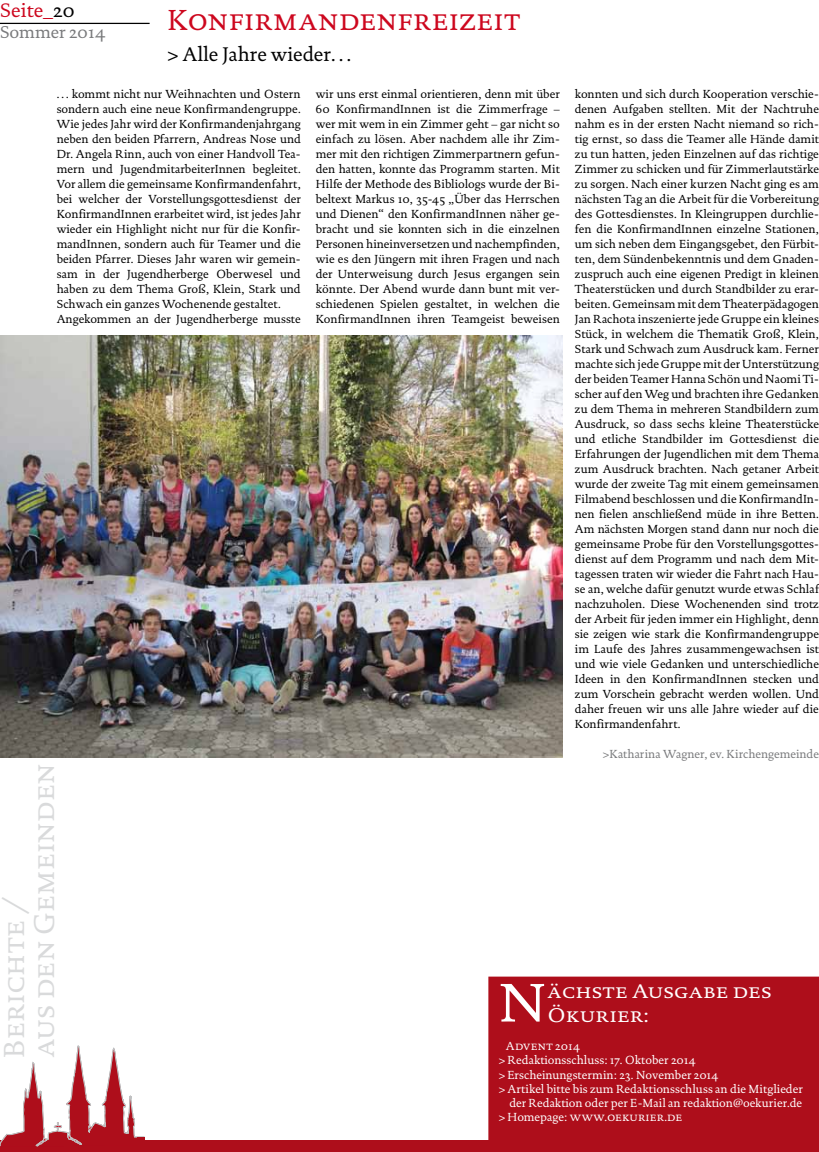
<style>
.page{position:relative;width:819px;height:1152px;background:#fff}
.page>*{position:absolute;margin:0;border:0;box-sizing:border-box;transform-origin:0 0}
.t1{font:55.12px "DTL Documenta T Caps";color:#fff;scale:1.1 1}
.t2{font:29.38px/30px "DTL Documenta T Caps";letter-spacing:.005em;color:#d9dadb}
.t3{font:29.38px "DTL Documenta T Caps";letter-spacing:.01em;color:#cd071e}
.t4{font:20px/24px "DTL Documenta T Caps";letter-spacing:.005em;color:#fff;scale:1.1 1}
.t5{font:20px "DTL Documenta ST";color:#000}
.t6{font:20px "DTL Documenta ST";color:#cd071e}
.t7{font:17.5px "DTL Documenta ST";color:#797a7c}
.t8{font:11.88px/15px "DTL Documenta ST";color:#000;text-align:justify}
.t9{font:11.88px "DTL Documenta ST";color:#fff}
.t10{font:11.88px "DTL Documenta ST";color:#797a7c}
.t11{font:11.88px "DTL Documenta T Caps";letter-spacing:.015em;color:#fff}
.s1{color:#000}
.s2{font-family:"DTL Documenta ST"}
</style>
<div class="page">
<div style="left:0;top:1140px;width:819px;height:12px;background:#ae0e1b"></div>
<div style="left:488px;top:976px;width:331px;height:164px;background:#ae0e1b"></div>
<img style="left:0;top:336px;width:562px;height:422px">
<hr style="left:0;top:23px;width:150px;height:1px;background:#000">
<svg style="left:0;top:1046px;width:145px;height:100px"></svg>
<div style="left:138px;top:1137px;width:7px;height:9px;background:#ae0e1b"></div>
<h3 class="t6" style="left:0;top:-1px;width:76px">Seite_<span class="s1">20</span></h3>
<h3 class="t7" style="left:0;top:22px;width:107px">Sommer 2014</h3>
<h2 class="t3" style="left:167px;top:3px;width:354px">Konfirmandenfreizeit</h2>
<h3 class="t5" style="left:167px;top:42px;width:185px">&gt; Alle Jahre wieder…</h3>
<p class="t8" style="left:57px;top:86px;width:245px;text-align:left">… kommt nicht nur Weihnachten und Ostern sondern auch eine neue Konfirmandengruppe.<br>Wie jedes Jahr wird der Konfirmandenjahrgang neben den beiden Pfarrern, Andreas Nose und Dr. Angela Rinn, auch von einer Handvoll Tea&shy;mern und JugendmitarbeiterInnen begleitet.<br>Vor allem die gemeinsame Konfirmandenfahrt, bei welcher der Vorstellungsgottesdienst der KonfirmandInnen erarbeitet wird, ist jedes Jahr wieder ein Highlight nicht nur für die Konfir&shy;mandInnen, sondern auch für Teamer und die beiden Pfarrer. Dieses Jahr waren wir gemein&shy;sam in der Jugendherberge Oberwesel und haben zu dem Thema Groß, Klein, Stark und Schwach ein ganzes Wochenende gestaltet.<br>Angekommen an der Jugendherberge musste</p>
<p class="t8" style="left:316px;top:86px;width:245px">wir uns erst einmal orientieren, denn mit über 60 KonfirmandInnen ist die Zimmerfrage – wer mit wem in ein Zimmer geht – gar nicht so einfach zu lösen. Aber nachdem alle ihr Zim&shy;mer mit den richtigen Zimmerpartnern gefun&shy;den hatten, konnte das Programm starten. Mit Hilfe der Methode des Bibliologs wurde der Bi&shy;beltext Markus 10, 35-45 „Über das Herrschen und Dienen“ den KonfirmandInnen näher ge&shy;bracht und sie konnten sich in die einzelnen Personen hineinversetzen und nachempfinden, wie es den Jüngern mit ihren Fragen und nach der Unterweisung durch Jesus ergangen sein könnte. Der Abend wurde dann bunt mit ver&shy;schiedenen Spielen gestaltet, in welchen die KonfirmandInnen ihren Teamgeist beweisen</p>
<p class="t8" style="left:575px;top:86px;width:245px">konnten und sich durch Kooperation verschie&shy;denen Aufgaben stellten. Mit der Nachtruhe nahm es in der ersten Nacht niemand so rich&shy;tig ernst, so dass die Teamer alle Hände damit zu tun hatten, jeden Einzelnen auf das richtige Zimmer zu schicken und für Zimmerlautstärke zu sorgen. Nach einer kurzen Nacht ging es am nächsten Tag an die Arbeit für die Vorbereitung des Gottesdienstes. In Kleingruppen durchlie&shy;fen die KonfirmandInnen einzelne Stationen, um sich neben dem Eingangsgebet, den Fürbit&shy;ten, dem Sündenbekenntnis und dem Gnaden&shy;zuspruch auch eine eigenen Predigt in kleinen Theaterstücken und durch Standbilder zu erar&shy;beiten. Gemeinsam mit dem Theaterpädagogen Jan Rachota inszenierte jede Gruppe ein kleines Stück, in welchem die Thematik Groß, Klein, Stark und Schwach zum Ausdruck kam. Ferner machte sich jede Gruppe mit der Unterstützung der beiden Teamer Hanna Schön und Naomi Ti&shy;scher auf den Weg und brachten ihre Gedanken zu dem Thema in mehreren Standbildern zum Ausdruck, so dass sechs kleine Theaterstücke und etliche Standbilder im Gottesdienst die Erfahrungen der Jugendlichen mit dem Thema zum Ausdruck brachten. Nach getaner Arbeit wurde der zweite Tag mit einem gemeinsamen Filmabend beschlossen und die KonfirmandIn&shy;nen fielen anschließend müde in ihre Betten.<br>Am nächsten Morgen stand dann nur noch die gemeinsame Probe für den Vorstellungsgottes&shy;dienst auf dem Programm und nach dem Mit&shy;tagessen traten wir wieder die Fahrt nach Hau&shy;se an, welche dafür genutzt wurde etwas Schlaf nachzuholen. Diese Wochenenden sind trotz der Arbeit für jeden immer ein Highlight, denn sie zeigen wie stark die Konfirmandengruppe im Laufe des Jahres zusammengewachsen ist und wie viele Gedanken und unterschiedliche Ideen in den KonfirmandInnen stecken und zum Vorschein gebracht werden wollen. Und daher freuen wir uns alle Jahre wieder auf die Konfirmandenfahrt.</p>
<p class="t10" style="left:603px;top:747px;width:217px">&gt;Katharina Wagner, ev. Kirchengemeinde</p>
<h2 class="t2" style="left:-1px;top:1058px;width:296px;rotate:-90deg">Berichte /<br>aus den Gemeinden</h2>
<h1 class="t1" style="left:498px;top:970px;width:46px">N</h1>
<h3 class="t4" style="left:547px;top:978px;width:206px">ächste Ausgabe des<br>Ökurier:</h3>
<p class="t11" style="left:506px;top:1039px;width:76px">Advent 2014</p>
<p class="t9" style="left:498px;top:1053px;width:199px">&gt; Redaktionsschluss: 17. Oktober 2014</p>
<p class="t9" style="left:498px;top:1067px;width:221px">&gt; Erscheinungstermin: 23. November 2014</p>
<p class="t9" style="left:498px;top:1081px;width:305px">&gt; Artikel bitte bis zum Redaktionsschluss an die Mitglieder</p>
<p class="t9" style="left:509px;top:1096px;width:294px">der Redaktion oder per E-Mail an redaktion@oekurier.de</p>
<p class="t11" style="left:498px;top:1110px;width:185px"><span class="s2">&gt; Homepage:</span> www.oekurier.de</p>
</div>
